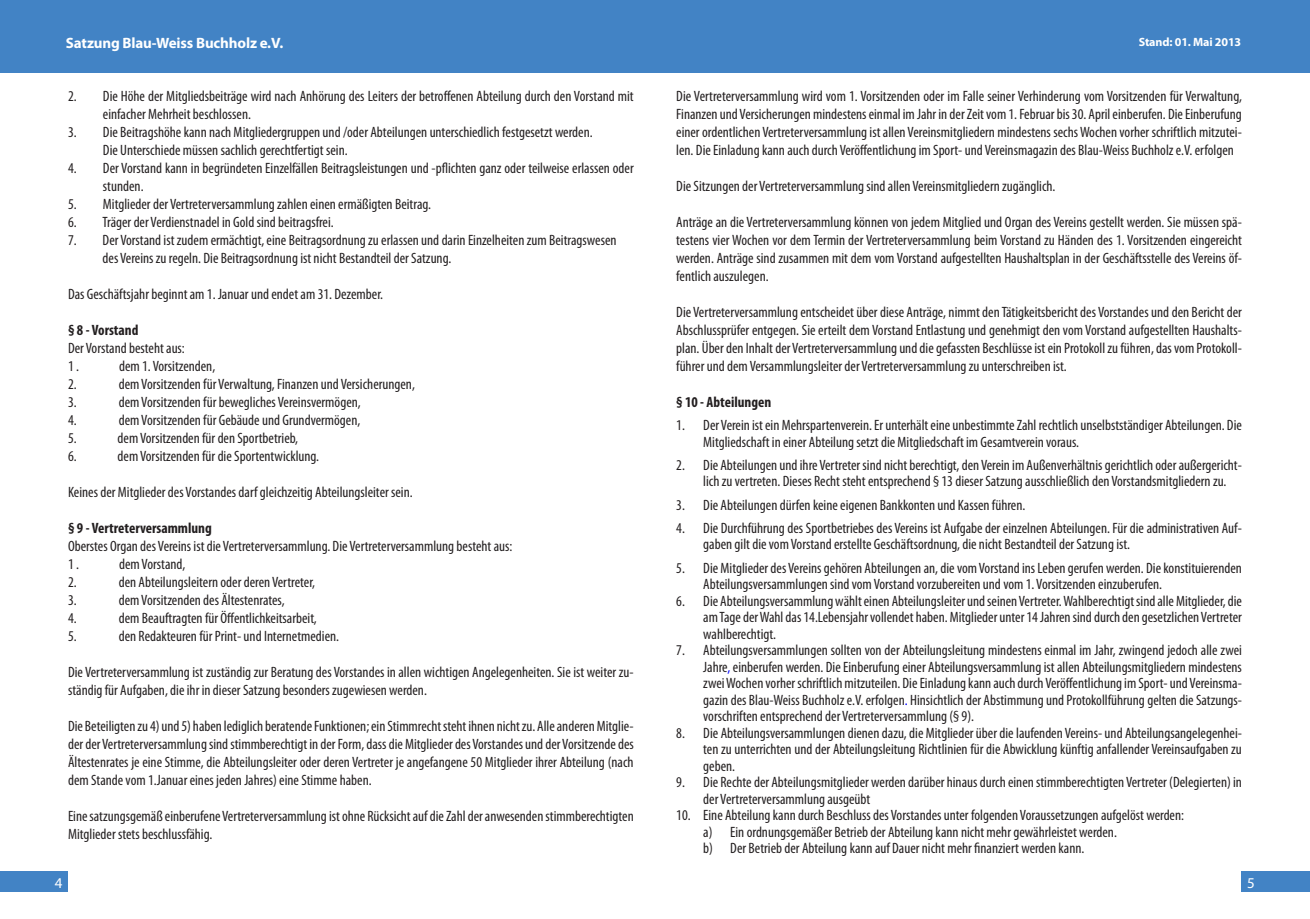
<style>
.page{position:relative;width:1310px;height:919px;background:#fff}
.page>*{position:absolute;margin:0;border:0;box-sizing:border-box;transform-origin:0 0}
.t1{font:condensed 15px/18px "Myriad Pro";color:#231f20}
.t2{font:700 condensed 15px "Myriad Pro";color:#231f20}
.t3{font:700 15px "Myriad Pro";letter-spacing:-.01em;color:#fff}
.t4{font:15px "Myriad Pro";color:#fff}
.t5{font:700 12px "Myriad Pro";letter-spacing:-.01em;color:#fff}
.s1{color:#00f}
</style>
<div class="page">
<div style="left:0;top:0;width:655px;height:72px;background:#4283c5"></div>
<div style="left:655px;top:0;width:655px;height:72px;background:#4283c5"></div>
<div style="left:0;top:871px;width:68px;height:21px;background:#4283c5"></div>
<div style="left:1242px;top:871px;width:68px;height:21px;background:#4283c5"></div>
<p class="t3" style="left:66px;top:34px;width:219px">Satzung Blau-Weiss Buchholz e.V.</p>
<p class="t5" style="left:1138px;top:34px;width:104px">Stand: 01. Mai 2013</p>
<p class="t1" style="left:103px;top:86px;width:532px;text-indent:-35px">2. Die Höhe der Mitgliedsbeiträge wird nach Anhörung des Leiters der betroffenen Abteilung durch den Vorstand mit einfacher Mehrheit beschlossen.</p>
<p class="t1" style="left:103px;top:122px;width:491px;text-indent:-35px">3. Die Beitragshöhe kann nach Mitgliedergruppen und /oder Abteilungen unterschiedlich festgesetzt werden.<br>Die Unterschiede müssen sachlich gerechtfertigt sein.</p>
<p class="t1" style="left:103px;top:158px;width:532px;text-indent:-35px">4. Der Vorstand kann in begründeten Einzelfällen Beitragsleistungen und ‑pflichten ganz oder teilweise erlassen oder stunden.</p>
<p class="t1" style="left:68px;top:194px;width:364px">5. Mitglieder der Vertreterversammlung zahlen einen ermäßigten Beitrag.</p>
<p class="t1" style="left:68px;top:212px;width:267px">6. Träger der Verdienstnadel in Gold sind beitragsfrei.</p>
<p class="t1" style="left:103px;top:230px;width:515px;text-indent:-35px">7. Der Vorstand ist zudem ermächtigt, eine Beitragsordnung zu erlassen und darin Einzelheiten zum Beitragswesen des Vereins zu regeln. Die Beitragsordnung ist nicht Bestandteil der Satzung.</p>
<p class="t1" style="left:68px;top:284px;width:317px">Das Geschäftsjahr beginnt am 1. Januar und endet am 31. Dezember.</p>
<p class="t2" style="left:68px;top:320px;width:72px">§ 8 ‑ Vorstand</p>
<p class="t1" style="left:68px;top:338px;width:118px">Der Vorstand besteht aus:<br>1 .</p>
<p class="t1" style="left:119px;top:356px;width:98px">dem 1. Vorsitzenden,</p>
<p class="t1" style="left:68px;top:374px;width:10px">2.</p>
<p class="t1" style="left:119px;top:374px;width:298px">dem Vorsitzenden für Verwaltung, Finanzen und Versicherungen,</p>
<p class="t1" style="left:68px;top:392px;width:10px">3.</p>
<p class="t1" style="left:119px;top:392px;width:244px">dem Vorsitzenden für bewegliches Vereinsvermögen,</p>
<p class="t1" style="left:68px;top:410px;width:10px">4.</p>
<p class="t1" style="left:119px;top:410px;width:243px">dem Vorsitzenden für Gebäude und Grundvermögen,</p>
<p class="t1" style="left:68px;top:428px;width:10px">5.</p>
<p class="t1" style="left:118px;top:428px;width:182px">dem Vorsitzenden für den Sportbetrieb,</p>
<p class="t1" style="left:68px;top:446px;width:10px">6.</p>
<p class="t1" style="left:118px;top:446px;width:203px">dem Vorsitzenden für die Sportentwicklung.</p>
<p class="t1" style="left:68px;top:482px;width:346px">Keines der Mitglieder des Vorstandes darf gleichzeitig Abteilungsleiter sein.</p>
<p class="t2" style="left:68px;top:518px;width:145px">§ 9 ‑ Vertreterversammlung</p>
<p class="t1" style="left:68px;top:536px;width:446px">Oberstes Organ des Vereins ist die Vertreterversammlung. Die Vertreterversammlung besteht aus:<br>1 .</p>
<p class="t1" style="left:119px;top:554px;width:68px">dem Vorstand,</p>
<p class="t1" style="left:68px;top:572px;width:10px">2.</p>
<p class="t1" style="left:119px;top:572px;width:198px">den Abteilungsleitern oder deren Vertreter,</p>
<p class="t1" style="left:68px;top:590px;width:10px">3.</p>
<p class="t1" style="left:119px;top:590px;width:167px">dem Vorsitzenden des Ältestenrates,</p>
<p class="t1" style="left:68px;top:608px;width:10px">4.</p>
<p class="t1" style="left:119px;top:608px;width:200px">dem Beauftragten für Öffentlichkeitsarbeit,</p>
<p class="t1" style="left:68px;top:626px;width:10px">5.</p>
<p class="t1" style="left:119px;top:626px;width:222px">den Redakteuren für Print- und Internetmedien.</p>
<p class="t1" style="left:68px;top:662px;width:567px">Die Vertreterversammlung ist zuständig zur Beratung des Vorstandes in allen wichtigen Angelegenheiten. Sie ist weiter zu‑ ständig für Aufgaben, die ihr in dieser Satzung besonders zugewiesen werden.</p>
<p class="t1" style="left:68px;top:716px;width:567px;text-align:justify">Die Beteiligten zu 4) und 5) haben lediglich beratende Funktionen; ein Stimmrecht steht ihnen nicht zu. Alle anderen Mitglie‑ der der Vertreterversammlung sind stimmberechtigt in der Form, dass die Mitglieder des Vorstandes und der Vorsitzende des Ältestenrates je eine Stimme, die Abteilungsleiter oder deren Vertreter je angefangene 50 Mitglieder ihrer Abteilung (nach dem Stande vom 1.Januar eines jeden Jahres) eine Stimme haben.</p>
<p class="t1" style="left:68px;top:806px;width:567px">Eine satzungsgemäß einberufene Vertreterversammlung ist ohne Rücksicht auf die Zahl der anwesenden stimmberechtigten<br>Mitglieder stets beschlussfähig.</p>
<p class="t1" style="left:676px;top:86px;width:567px;text-align:justify">Die Vertreterversammlung wird vom 1. Vorsitzenden oder im Falle seiner Verhinderung vom Vorsitzenden für Verwaltung, Finanzen und Versicherungen mindestens einmal im Jahr in der Zeit vom 1. Februar bis 30. April einberufen. Die Einberufung einer ordentlichen Vertreterversammlung ist allen Vereinsmitgliedern mindestens sechs Wochen vorher schriftlich mitzutei‑ len. Die Einladung kann auch durch Veröffentlichung im Sport- und Vereinsmagazin des Blau-Weiss Buchholz e.V. erfolgen</p>
<p class="t1" style="left:676px;top:176px;width:381px">Die Sitzungen der Vertreterversammlung sind allen Vereinsmitgliedern zugänglich.</p>
<p class="t1" style="left:676px;top:212px;width:567px;text-align:justify">Anträge an die Vertreterversammlung können von jedem Mitglied und Organ des Vereins gestellt werden. Sie müssen spä‑ testens vier Wochen vor dem Termin der Vertreterversammlung beim Vorstand zu Händen des 1. Vorsitzenden eingereicht werden. Anträge sind zusammen mit dem vom Vorstand aufgestellten Haushaltsplan in der Geschäftsstelle des Vereins öf‑ fentlich auszulegen.</p>
<p class="t1" style="left:676px;top:302px;width:567px;text-align:justify">Die Vertreterversammlung entscheidet über diese Anträge, nimmt den Tätigkeitsbericht des Vorstandes und den Bericht der Abschlussprüfer entgegen. Sie erteilt dem Vorstand Entlastung und genehmigt den vom Vorstand aufgestellten Haushalts‑ plan. Über den Inhalt der Vertreterversammlung und die gefassten Beschlüsse ist ein Protokoll zu führen, das vom Protokoll‑ führer und dem Versammlungsleiter der Vertreterversammlung zu unterschreiben ist.</p>
<p class="t2" style="left:676px;top:392px;width:96px">§ 10 ‑ Abteilungen</p>
<p class="t1" style="left:703px;top:416px;width:540px;line-height:16.5px;text-indent:-27px">1. Der Verein ist ein Mehrspartenverein. Er unterhält eine unbestimmte Zahl rechtlich unselbstständiger Abteilungen. Die<br>Mitgliedschaft in einer Abteilung setzt die Mitgliedschaft im Gesamtverein voraus.</p>
<p class="t1" style="left:703px;top:456px;width:539px;line-height:16.5px;text-indent:-27px">2. Die Abteilungen und ihre Vertreter sind nicht berechtigt, den Verein im Außenverhältnis gerichtlich oder außergericht&shy;lich zu vertreten. Dieses Recht steht entsprechend § 13 dieser Satzung ausschließlich den Vorstandsmitgliedern zu.</p>
<p class="t1" style="left:676px;top:495px;width:351px">3. Die Abteilungen dürfen keine eigenen Bankkonten und Kassen führen.</p>
<p class="t1" style="left:703px;top:519px;width:540px;line-height:16.5px;text-indent:-27px">4. Die Durchführung des Sportbetriebes des Vereins ist Aufgabe der einzelnen Abteilungen. Für die administrativen Auf‑ gaben gilt die vom Vorstand erstellte Geschäftsordnung, die nicht Bestandteil der Satzung ist.</p>
<p class="t1" style="left:703px;top:559px;width:540px;line-height:16.5px;text-indent:-27px">5. Die Mitglieder des Vereins gehören Abteilungen an, die vom Vorstand ins Leben gerufen werden. Die konstituierenden<br>Abteilungsversammlungen sind vom Vorstand vorzubereiten und vom 1. Vorsitzenden einzuberufen.</p>
<p class="t1" style="left:703px;top:592px;width:540px;line-height:16.5px;text-align:justify;text-indent:-27px">6. Die Abteilungsversammlung wählt einen Abteilungsleiter und seinen Vertreter. Wahlberechtigt sind alle Mitglieder, die am Tage der Wahl das 14.Lebensjahr vollendet haben. Mitglieder unter 14 Jahren sind durch den gesetzlichen Vertreter wahlberechtigt.</p>
<p class="t1" style="left:703px;top:641px;width:540px;line-height:16.5px;text-align:justify;text-indent:-27px">7. Abteilungsversammlungen sollten von der Abteilungsleitung mindestens einmal im Jahr, zwingend jedoch alle zwei Jahre<span class="s1">,</span> einberufen werden. Die Einberufung einer Abteilungsversammlung ist allen Abteilungsmitgliedern mindestens zwei Wochen vorher schriftlich mitzuteilen. Die Einladung kann auch durch Veröffentlichung im Sport- und Vereinsma‑ gazin des Blau-Weiss Buchholz e.V. erfolgen<span class="s1">.</span> Hinsichtlich der Abstimmung und Protokollführung gelten die Satzungs‑ vorschriften entsprechend der Vertreterversammlung (§ 9).</p>
<p class="t1" style="left:703px;top:724px;width:540px;line-height:16.5px;text-align:justify;text-indent:-27px">8. Die Abteilungsversammlungen dienen dazu, die Mitglieder über die laufenden Vereins‑ und Abteilungsangelegenhei‑ ten zu unterrichten und der Abteilungsleitung Richtlinien für die Abwicklung künftig anfallender Vereinsaufgaben zu geben.</p>
<p class="t1" style="left:703px;top:773px;width:540px;line-height:16.5px;text-indent:-27px">9. Die Rechte der Abteilungsmitglieder werden darüber hinaus durch einen stimmberechtigten Vertreter (Delegierten) in der Vertreterversammlung ausgeübt</p>
<p class="t1" style="left:703px;top:806px;width:482px;line-height:16.5px;text-indent:-27px">10. Eine Abteilung kann durch Beschluss des Vorstandes unter folgenden Voraussetzungen aufgelöst werden: a) Ein ordnungsgemäßer Betrieb der Abteilung kann nicht mehr gewährleistet werden.<br>b) Der Betrieb der Abteilung kann auf Dauer nicht mehr finanziert werden kann.</p>
<p class="t4" style="left:55px;top:873px;width:9px">4</p>
<p class="t4" style="left:1247px;top:873px;width:9px">5</p>
</div>
